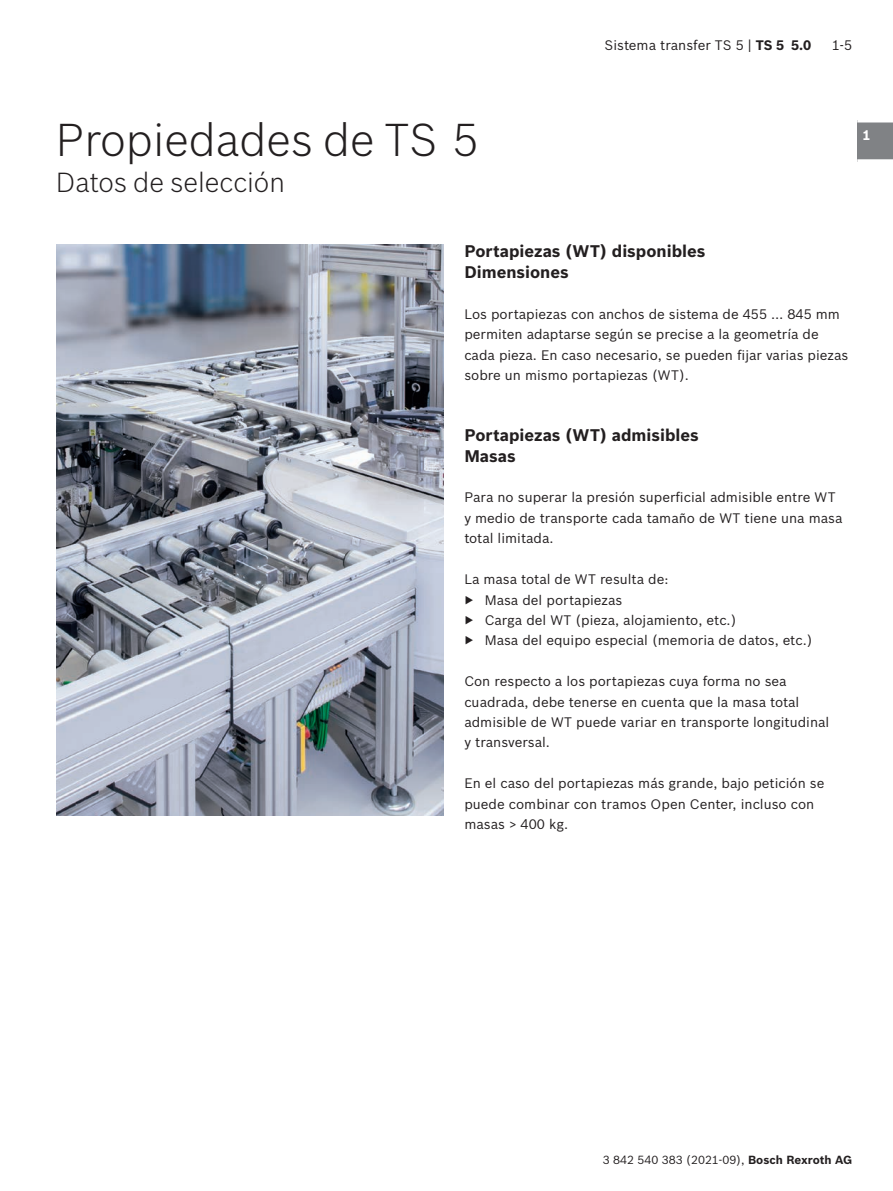
<style>
.page{position:relative;width:893px;height:1191px;background:#fff}
.page>*{position:absolute;margin:0;border:0;box-sizing:border-box;transform-origin:0 0}
.t1{font:300 45px "Bosch Sans";color:#231f20}
.t2{font:300 27px "Bosch Sans";color:#231f20}
.t3{font:700 16.5px/20.4px "Bosch Sans";color:#231f20}
.t4{font:13.5px/20.4px "Bosch Sans";color:#231f20}
.t5{font:700 13.5px "Bosch Sans";color:#fff}
.t6{font:11.55px "Bosch Sans";color:#231f20}
.s1{font-weight:700}
</style>
<div class="page">
<div style="left:857px;top:120px;width:36px;height:42px;background:#808285"></div>
<div style="left:857px;top:117px;width:36px;height:5px;background:#fff"></div>
<div style="left:857px;top:159px;width:36px;height:5px;background:#fff"></div>
<img style="left:56px;top:245px;width:388px;height:571px">
<p class="t4" style="left:605px;top:34px;width:208px">Sistema transfer TS 5 | <span class="s1">TS 5 5.0</span></p>
<p class="t4" style="left:832px;top:34px;width:22px">1-5</p>
<h1 class="t1" style="left:56px;top:109px;width:424px">Propiedades de TS 5</h1>
<h2 class="t2" style="left:56px;top:163px;width:230px">Datos de selección</h2>
<p class="t5" style="left:862px;top:125px;width:10px">1</p>
<p class="t3" style="left:464px;top:240px;width:243px">Portapiezas (WT) disponibles<br>Dimensiones</p>
<p class="t4" style="left:464px;top:303px;width:385px">Los portapiezas con anchos de sistema de 455 … 845 mm permiten adaptarse según se precise a la geometría de cada pieza. En caso necesario, se pueden fijar varias piezas sobre un mismo portapiezas (WT).</p>
<p class="t3" style="left:464px;top:424px;width:236px">Portapiezas (WT) admisibles<br>Masas</p>
<p class="t4" style="left:464px;top:486px;width:380px">Para no superar la presión superficial admisible entre WT y medio de transporte cada tamaño de WT tiene una masa total limitada.</p>
<p class="t4" style="left:464px;top:568px;width:350px">La masa total de WT resulta de:<br>▶ Masa del portapiezas<br>▶ Carga del WT (pieza, alojamiento, etc.)<br>▶ Masa del equipo especial (memoria de datos, etc.)</p>
<p class="t4" style="left:464px;top:670px;width:366px">Con respecto a los portapiezas cuya forma no sea cuadrada, debe tenerse en cuenta que la masa total admisible de WT puede variar en transporte longitudinal y transversal.</p>
<p class="t4" style="left:464px;top:772px;width:362px">En el caso del portapiezas más grande, bajo petición se puede combinar con tramos Open Center, incluso con masas &gt; 400 kg.</p>
<p class="t6" style="left:603px;top:1151px;width:251px">3 842 540 383 (2021-09), <span class="s1">Bosch Rexroth AG</span></p>
</div>
